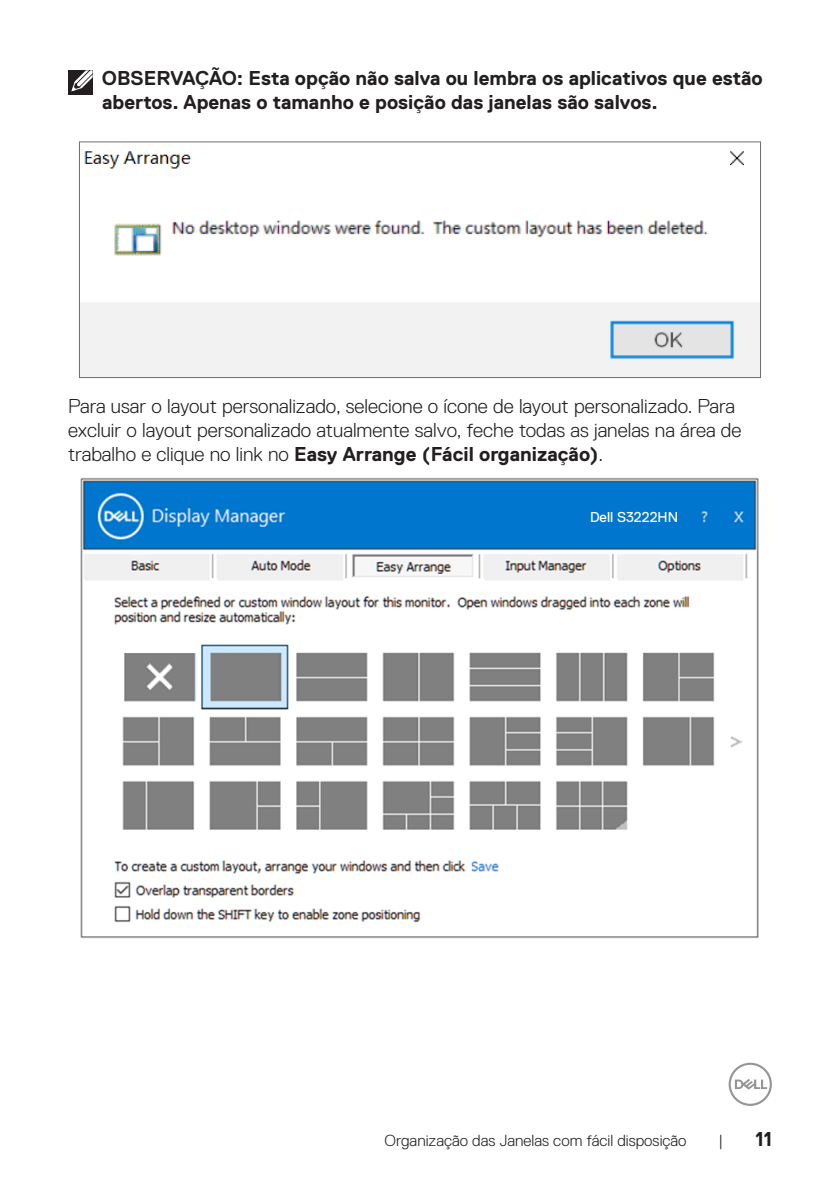
<style>
.page{position:relative;width:840px;height:1191px;background:#fff}
.page>*{position:absolute;margin:0;border:0;box-sizing:border-box;transform-origin:0 0}
.Paragraph{font:300 20px/24px "Dell Replica";color:#231f20}
.Note{font:700 20px/24px "Dell Replica";color:#231f20}
.t1{font:300 16px "Dell Replica";color:#231f20}
.t2{font:14.4px "Dell Replica";color:#fff}
.s1{font-weight:700}
</style>
<div class="page">
<svg style="left:728px;top:1062px;width:43px;height:44px"></svg>
<img style="left:81px;top:151px;width:677px;height:225px">
<div style="left:79px;top:141px;width:681px;height:237px;border:1px solid #6c6d70"></div>
<img style="left:80px;top:477px;width:679px;height:462px">
<div style="left:579px;top:506px;width:109px;height:24px;background:#0076ce"></div>
<div style="left:68px;top:70px;width:24px;height:25px;background:#231f20"></div>
<svg style="left:71px;top:70px;width:22px;height:22px"></svg>
<p class="Note" style="left:102px;top:66px;width:661px">OBSERVAÇÃO: Esta opção não salva ou lembra os aplicativos que estão abertos. Apenas o tamanho e posição das janelas são salvos.</p>
<p class="Paragraph" style="left:68px;top:394px;width:674px">Para usar o layout personalizado, selecione o ícone de layout personalizado. Para excluir o layout personalizado atualmente salvo, feche todas as janelas na área de trabalho e clique no link no <span class="s1">Easy Arrange (Fácil organização)</span>.</p>
<p class="t2" style="left:589px;top:509px;width:90px">Dell S3222HN</p>
<p class="t1" style="left:384px;top:1131px;width:303px">Organização das Janelas com fácil disposição</p>
<p class="t1" style="left:718px;top:1131px;width:6px">|</p>
<p class="Note" style="left:755px;top:1126px;width:18px">11</p>
</div>
